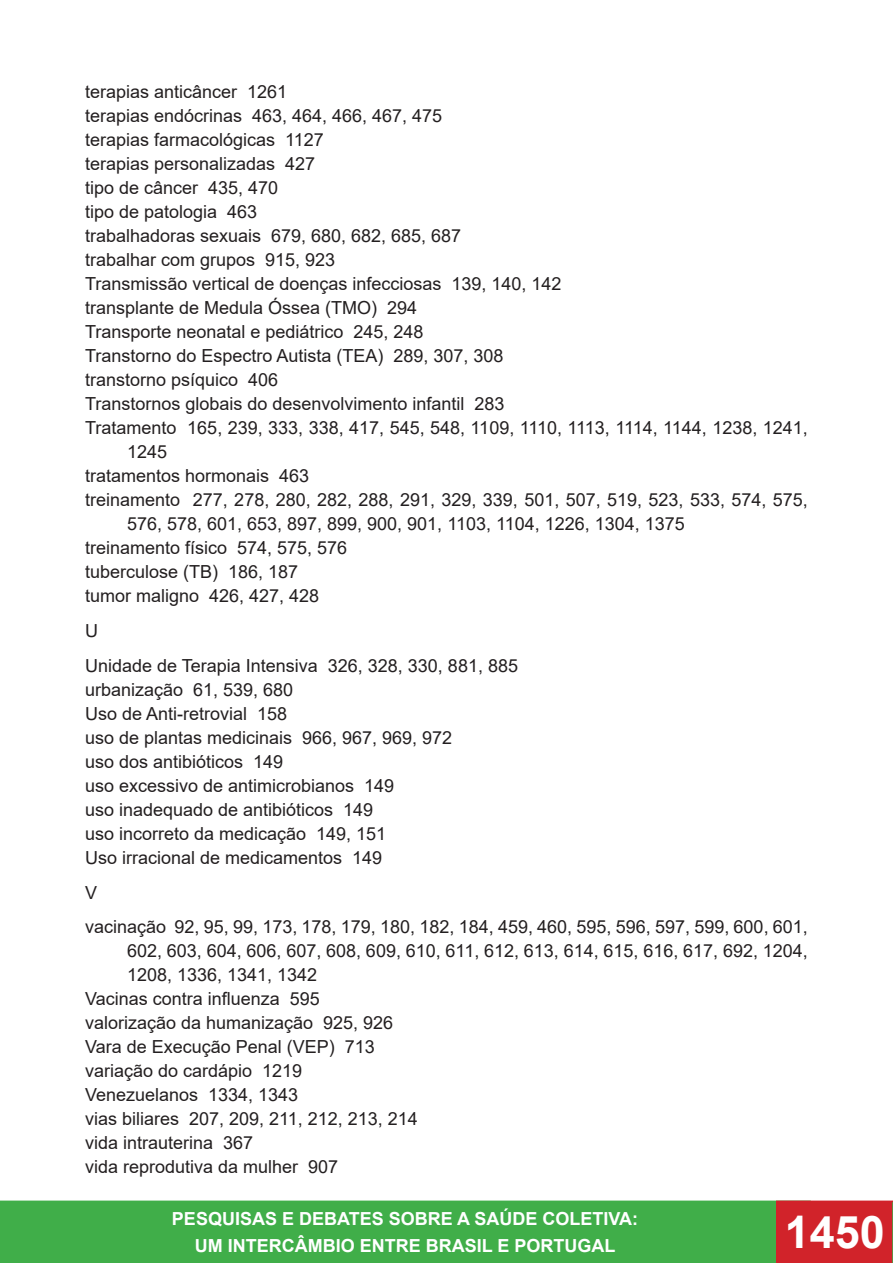
<style>
.page{position:relative;width:893px;height:1263px;background:#fff}
.page>*{position:absolute;margin:0;border:0;box-sizing:border-box;transform-origin:0 0}
.t1{font:700 45px "Arial";color:#fff}
.t2{font:18px/24px "Arial";color:#231f20}
.t3{font:700 18px/26.5px "Arial";color:#fff;text-align:center}
</style>
<div class="page">
<div style="left:0;top:1201px;width:810px;height:62px;background:#40ae49"></div>
<div style="left:0;top:1200px;width:811px;height:63px;border:2px solid #40ae49"></div>
<div style="left:777px;top:1201px;width:116px;height:61px;background:#d1232a"></div>
<div style="left:776px;top:1200px;width:117px;height:63px;border:2px solid #d1232a"></div>
<svg style="left:892px;top:1202px;width:1px;height:61px"></svg>
<p class="t2" style="left:85px;top:80px;width:204px">terapias anticâncer 1261</p>
<p class="t2" style="left:85px;top:104px;width:359px">terapias endócrinas 463, 464, 466, 467, 475</p>
<p class="t2" style="left:85px;top:128px;width:240px">terapias farmacológicas 1127</p>
<p class="t2" style="left:85px;top:152px;width:232px">terapias personalizadas 427</p>
<p class="t2" style="left:85px;top:176px;width:195px">tipo de câncer 435, 470</p>
<p class="t2" style="left:85px;top:200px;width:174px">tipo de patologia 463</p>
<p class="t2" style="left:85px;top:224px;width:378px">trabalhadoras sexuais 679, 680, 682, 685, 687</p>
<p class="t2" style="left:85px;top:248px;width:252px">trabalhar com grupos 915, 923</p>
<p class="t2" style="left:85px;top:272px;width:478px">Transmissão vertical de doenças infecciosas 139, 140, 142</p>
<p class="t2" style="left:85px;top:296px;width:334px">transplante de Medula Óssea (TMO) 294</p>
<p class="t2" style="left:85px;top:320px;width:340px">Transporte neonatal e pediátrico 245, 248</p>
<p class="t2" style="left:85px;top:344px;width:420px">Transtorno do Espectro Autista (TEA) 289, 307, 308</p>
<p class="t2" style="left:85px;top:368px;width:195px">transtorno psíquico 406</p>
<p class="t2" style="left:85px;top:392px;width:421px">Transtornos globais do desenvolvimento infantil 283</p>
<p class="t2" style="left:127px;top:416px;width:682px;text-indent:-42px">Tratamento 165, 239, 333, 338, 417, 545, 548, 1109, 1110, 1113, 1114, 1144, 1238, 1241,<br>1245</p>
<p class="t2" style="left:85px;top:464px;width:226px">tratamentos hormonais 463</p>
<p class="t2" style="left:127px;top:488px;width:682px;text-indent:-42px">treinamento 277, 278, 280, 282, 288, 291, 329, 339, 501, 507, 519, 523, 533, 574, 575,<br>576, 578, 601, 653, 897, 899, 900, 901, 1103, 1104, 1226, 1304, 1375</p>
<p class="t2" style="left:85px;top:536px;width:264px">treinamento físico 574, 575, 576</p>
<p class="t2" style="left:85px;top:560px;width:215px">tuberculose (TB) 186, 187</p>
<p class="t2" style="left:85px;top:584px;width:236px">tumor maligno 426, 427, 428</p>
<p class="t2" style="left:85px;top:619px;width:14px">U</p>
<p class="t2" style="left:85px;top:653px;width:434px">Unidade de Terapia Intensiva 326, 328, 330, 881, 885</p>
<p class="t2" style="left:85px;top:677px;width:210px">urbanização 61, 539, 680</p>
<p class="t2" style="left:85px;top:701px;width:204px">Uso de Anti-retrovial 158</p>
<p class="t2" style="left:85px;top:725px;width:369px">uso de plantas medicinais 966, 967, 969, 972</p>
<p class="t2" style="left:85px;top:749px;width:200px">uso dos antibióticos 149</p>
<p class="t2" style="left:85px;top:773px;width:311px">uso excessivo de antimicrobianos 149</p>
<p class="t2" style="left:85px;top:797px;width:290px">uso inadequado de antibióticos 149</p>
<p class="t2" style="left:85px;top:821px;width:303px">uso incorreto da medicação 149, 151</p>
<p class="t2" style="left:85px;top:845px;width:299px">Uso irracional de medicamentos 149</p>
<p class="t2" style="left:85px;top:880px;width:14px">V</p>
<p class="t2" style="left:127px;top:915px;width:682px;text-align:justify;text-indent:-42px">vacinação 92, 95, 99, 173, 178, 179, 180, 182, 184, 459, 460, 595, 596, 597, 599, 600, 601, 602, 603, 604, 606, 607, 608, 609, 610, 611, 612, 613, 614, 615, 616, 617, 692, 1204, 1208, 1336, 1341, 1342</p>
<p class="t2" style="left:85px;top:987px;width:236px">Vacinas contra influenza 595</p>
<p class="t2" style="left:85px;top:1011px;width:310px">valorização da humanização 925, 926</p>
<p class="t2" style="left:85px;top:1035px;width:291px">Vara de Execução Penal (VEP) 713</p>
<p class="t2" style="left:85px;top:1059px;width:219px">variação do cardápio 1219</p>
<p class="t2" style="left:85px;top:1083px;width:215px">Venezuelanos 1334, 1343</p>
<p class="t2" style="left:85px;top:1107px;width:334px">vias biliares 207, 209, 211, 212, 213, 214</p>
<p class="t2" style="left:85px;top:1131px;width:170px">vida intrauterina 367</p>
<p class="t2" style="left:85px;top:1155px;width:255px">vida reprodutiva da mulher 907</p>
<p class="t3" style="left:172px;top:1206px;width:468px">PESQUISAS E DEBATES SOBRE A SAÚDE COLETIVA:<br>UM INTERCÂMBIO ENTRE BRASIL E PORTUGAL</p>
<h1 class="t1" style="left:785px;top:1200px;width:102px">1450</h1>
</div>
